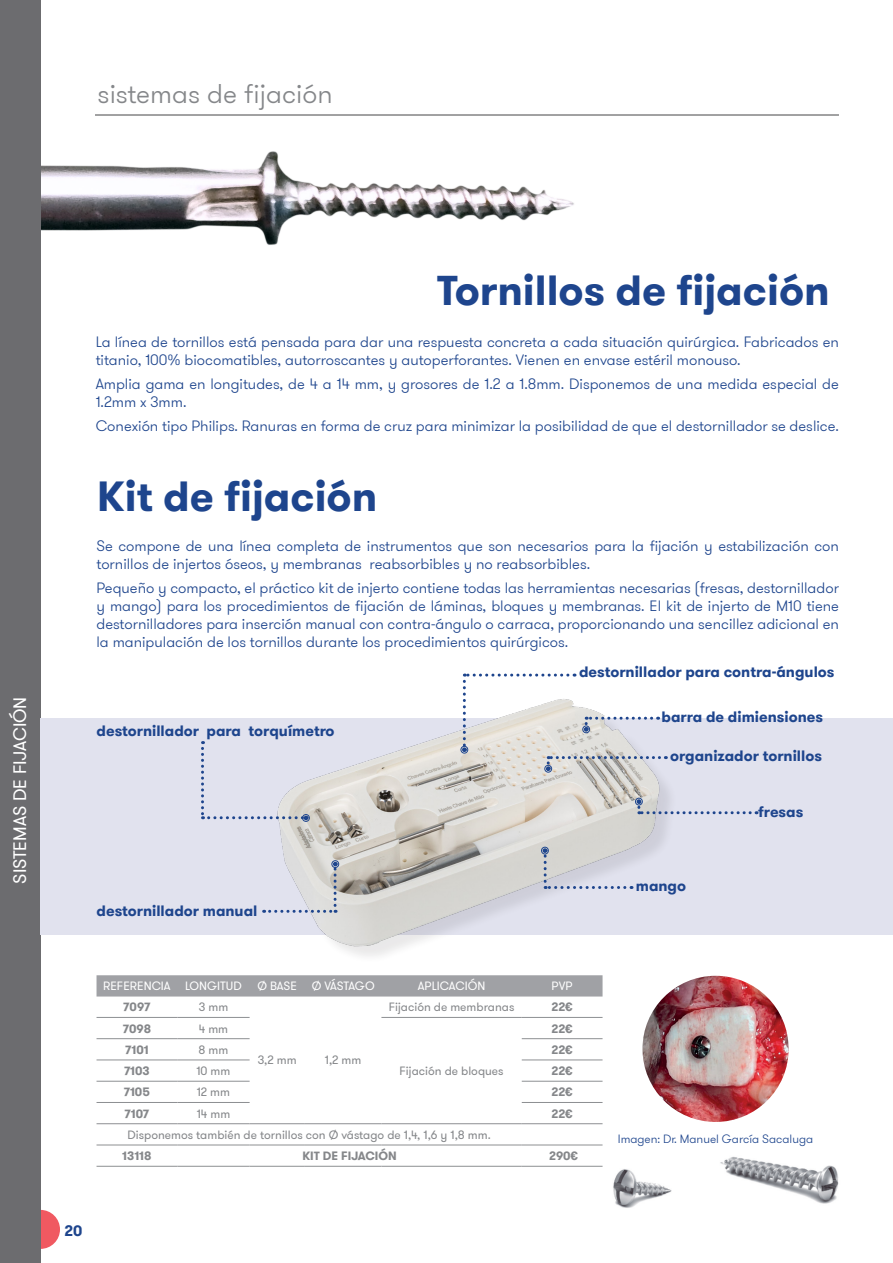
<style>
.page{position:relative;width:893px;height:1263px;background:#fff}
.page>*{position:absolute;margin:0;border:0;box-sizing:border-box;transform-origin:0 0}
.CUERPO_DE_TEXTO{font:700 42px "GT Walsheim Pro";color:#1e458d}
.t1{font:300 27px "GT Walsheim Pro";color:#85878a}
.SABIAS_QUÉ{font:18px "GT Walsheim Pro";color:#fff}
.CUERPO_DE_TEXTO-2{font:300 15px/18px "GT Walsheim Pro";color:#1e458d}
.CUERPO_DE_TEXTO-3{font:700 15px "GT Walsheim Pro";color:#1e458d}
.DATOS_TABLA{font:12px "GT Walsheim Pro";color:#85878a}
.REFERENCIA_TABLA{font:700 12px "GT Walsheim Pro";color:#85878a}
.ENCABEZADO_TABLA{font:12px "GT Walsheim Pro";color:#fff}
.PIES_DE_FOTO{font:300 12px "GT Walsheim Pro";color:#1e458d}
.ENCABEZADO_TABLA-2{font:12px "GT Walsheim Pro";letter-spacing:-.025em;color:#fff}
</style>
<div class="page">
<div style="left:21px;top:1210px;width:39px;height:39px;background:#f05961;border-radius:50%"></div>
<hr style="left:95px;top:115px;width:744px;height:1px;background:#454647">
<img style="left:40px;top:26px;width:667px;height:298px">
<div style="left:0;top:0;width:40px;height:1263px;background:#6c6c6f"></div>
<img style="left:642px;top:976px;width:147px;height:146px;border-radius:73px">
<div style="left:40px;top:718px;width:853px;height:216px;background:#e1e2ee"></div>
<img style="left:230px;top:717px;width:481px;height:239px">
<img style="left:576px;top:1145px;width:263px;height:63px">
<div style="left:97px;top:975px;width:506px;height:21px;background:#a0a1a5"></div>
<hr style="left:97px;top:1017px;width:80px;height:1px;background:#8d8f92">
<hr style="left:97px;top:1038px;width:80px;height:1px;background:#8d8f92">
<hr style="left:177px;top:1038px;width:73px;height:1px;background:#8d8f92">
<hr style="left:522px;top:1038px;width:81px;height:1px;background:#8d8f92">
<hr style="left:97px;top:1059px;width:80px;height:1px;background:#8d8f92">
<hr style="left:177px;top:1059px;width:73px;height:1px;background:#8d8f92">
<hr style="left:522px;top:1059px;width:81px;height:1px;background:#8d8f92">
<hr style="left:97px;top:1081px;width:80px;height:1px;background:#8d8f92">
<hr style="left:177px;top:1081px;width:73px;height:1px;background:#8d8f92">
<hr style="left:522px;top:1081px;width:81px;height:1px;background:#8d8f92">
<hr style="left:97px;top:1102px;width:80px;height:1px;background:#8d8f92">
<hr style="left:177px;top:1102px;width:73px;height:1px;background:#8d8f92">
<hr style="left:522px;top:1102px;width:81px;height:1px;background:#8d8f92">
<hr style="left:97px;top:1123px;width:80px;height:1px;background:#8d8f92">
<hr style="left:177px;top:1123px;width:73px;height:1px;background:#8d8f92">
<hr style="left:250px;top:1123px;width:55px;height:1px;background:#8d8f92">
<hr style="left:305px;top:1123px;width:76px;height:1px;background:#8d8f92">
<hr style="left:381px;top:1123px;width:141px;height:1px;background:#8d8f92">
<hr style="left:522px;top:1123px;width:81px;height:1px;background:#8d8f92">
<hr style="left:97px;top:1144px;width:80px;height:1px;background:#8d8f92">
<hr style="left:177px;top:1144px;width:73px;height:1px;background:#8d8f92">
<hr style="left:250px;top:1144px;width:55px;height:1px;background:#8d8f92">
<hr style="left:305px;top:1144px;width:76px;height:1px;background:#8d8f92">
<hr style="left:381px;top:1144px;width:141px;height:1px;background:#8d8f92">
<hr style="left:522px;top:1144px;width:81px;height:1px;background:#8d8f92">
<hr style="left:97px;top:1166px;width:80px;height:1px;background:#8d8f92">
<hr style="left:177px;top:1166px;width:73px;height:1px;background:#8d8f92">
<hr style="left:250px;top:1166px;width:55px;height:1px;background:#8d8f92">
<hr style="left:305px;top:1166px;width:76px;height:1px;background:#8d8f92">
<hr style="left:381px;top:1166px;width:141px;height:1px;background:#8d8f92">
<hr style="left:522px;top:1166px;width:81px;height:1px;background:#8d8f92">
<hr style="left:177px;top:1017px;width:73px;height:1px;background:#8d8f92">
<hr style="left:381px;top:1017px;width:141px;height:1px;background:#8d8f92">
<hr style="left:522px;top:1017px;width:81px;height:1px;background:#8d8f92">
<div style="left:461px;top:746px;width:7px;height:7px;border:1px solid #1e458d;border-radius:50%"></div>
<svg style="left:637px;top:799px;width:113px;height:15px"></svg>
<div style="left:635px;top:798px;width:7px;height:7px;border:1px solid #1e458d;border-radius:50%"></div>
<svg style="left:543px;top:848px;width:82px;height:41px"></svg>
<div style="left:541px;top:847px;width:8px;height:7px;border:1px solid #1e458d;border-radius:50%"></div>
<svg style="left:201px;top:741px;width:107px;height:79px"></svg>
<div style="left:302px;top:814px;width:8px;height:7px;border:1px solid #1e458d;border-radius:50%"></div>
<svg style="left:264px;top:862px;width:74px;height:51px"></svg>
<div style="left:332px;top:860px;width:7px;height:8px;border:1px solid #1e458d;border-radius:50%"></div>
<div style="left:545px;top:765px;width:7px;height:7px;border:1px solid #1e458d;border-radius:50%"></div>
<svg style="left:462px;top:674px;width:197px;height:97px"></svg>
<div style="left:583px;top:726px;width:7px;height:7px;border:1px solid #1e458d;border-radius:50%"></div>
<h2 class="t1" style="left:98px;top:76px;width:237px">sistemas de fijación</h2>
<p class="SABIAS_QUÉ" style="left:9px;top:884px;width:189px;rotate:-90deg">SISTEMAS DE FIJACIÓN</p>
<p class="CUERPO_DE_TEXTO" style="left:437px;top:263px;width:394px">Tornillos de fijación</p>
<p class="CUERPO_DE_TEXTO-2" style="left:96px;top:333px;width:745px">La línea de tornillos está pensada para dar una respuesta concreta a cada situación quirúrgica. Fabricados en titanio, 100% biocomatibles, autorroscantes y autoperforantes. Vienen en envase estéril monouso.</p>
<p class="CUERPO_DE_TEXTO-2" style="left:96px;top:375px;width:745px">Amplia gama en longitudes, de 4 a 14 mm, y grosores de 1.2 a 1.8mm. Disponemos de una medida especial de<br>1.2mm x 3mm.</p>
<p class="CUERPO_DE_TEXTO-2" style="left:96px;top:417px;width:745px">Conexión tipo Philips. Ranuras en forma de cruz para minimizar la posibilidad de que el destornillador se deslice.</p>
<p class="CUERPO_DE_TEXTO" style="left:97px;top:469px;width:282px">Kit de fijación</p>
<p class="CUERPO_DE_TEXTO-2" style="left:97px;top:537px;width:744px">Se compone de una línea completa de instrumentos que son necesarios para la fijación y estabilización con tornillos de injertos óseos, y membranas reabsorbibles y no reabsorbibles.</p>
<p class="CUERPO_DE_TEXTO-2" style="left:97px;top:579px;width:744px;text-align:justify">Pequeño y compacto, el práctico kit de injerto contiene todas las herramientas necesarias (fresas, destornillador y mango) para los procedimientos de fijación de láminas, bloques y membranas. El kit de injerto de M10 tiene destornilladores para inserción manual con contra-ángulo o carraca, proporcionando una sencillez adicional en la manipulación de los tornillos durante los procedimientos quirúrgicos.</p>
<p class="CUERPO_DE_TEXTO-3" style="left:97px;top:721px;width:240px">destornillador para torquímetro</p>
<p class="CUERPO_DE_TEXTO-3" style="left:579px;top:662px;width:257px">destornillador para contra-ángulos</p>
<p class="CUERPO_DE_TEXTO-3" style="left:662px;top:707px;width:163px">barra de dimiensiones</p>
<p class="CUERPO_DE_TEXTO-3" style="left:670px;top:746px;width:153px">organizador tornillos</p>
<p class="CUERPO_DE_TEXTO-3" style="left:758px;top:802px;width:47px">fresas</p>
<p class="CUERPO_DE_TEXTO-3" style="left:97px;top:901px;width:162px">destornillador manual</p>
<p class="ENCABEZADO_TABLA" style="left:103px;top:979px;width:69px">REFERENCIA</p>
<p class="ENCABEZADO_TABLA" style="left:185px;top:979px;width:58px">LONGITUD</p>
<p class="ENCABEZADO_TABLA" style="left:257px;top:979px;width:41px">Ø BASE</p>
<p class="ENCABEZADO_TABLA-2" style="left:312px;top:979px;width:64px">Ø VÁSTAGO</p>
<p class="ENCABEZADO_TABLA" style="left:418px;top:979px;width:69px">APLICACIÓN</p>
<p class="ENCABEZADO_TABLA" style="left:552px;top:979px;width:23px">PVP</p>
<p class="REFERENCIA_TABLA" style="left:123px;top:999px;width:29px">7097</p>
<p class="DATOS_TABLA" style="left:199px;top:999px;width:31px">3 mm</p>
<p class="DATOS_TABLA" style="left:389px;top:999px;width:127px">Fijación de membranas</p>
<p class="REFERENCIA_TABLA" style="left:551px;top:999px;width:23px">22€</p>
<p class="REFERENCIA_TABLA" style="left:123px;top:1020px;width:30px">7098</p>
<p class="DATOS_TABLA" style="left:199px;top:1021px;width:31px">4 mm</p>
<p class="REFERENCIA_TABLA" style="left:551px;top:1020px;width:23px">22€</p>
<p class="REFERENCIA_TABLA" style="left:125px;top:1042px;width:25px">7101</p>
<p class="DATOS_TABLA" style="left:199px;top:1042px;width:31px">8 mm</p>
<p class="REFERENCIA_TABLA" style="left:551px;top:1042px;width:23px">22€</p>
<p class="REFERENCIA_TABLA" style="left:124px;top:1063px;width:27px">7103</p>
<p class="DATOS_TABLA" style="left:196px;top:1063px;width:35px">10 mm</p>
<p class="REFERENCIA_TABLA" style="left:551px;top:1063px;width:23px">22€</p>
<p class="REFERENCIA_TABLA" style="left:124px;top:1084px;width:28px">7105</p>
<p class="DATOS_TABLA" style="left:197px;top:1084px;width:35px">12 mm</p>
<p class="REFERENCIA_TABLA" style="left:551px;top:1084px;width:23px">22€</p>
<p class="REFERENCIA_TABLA" style="left:125px;top:1105px;width:26px">7107</p>
<p class="DATOS_TABLA" style="left:197px;top:1106px;width:35px">14 mm</p>
<p class="REFERENCIA_TABLA" style="left:551px;top:1105px;width:23px">22€</p>
<p class="DATOS_TABLA" style="left:128px;top:1127px;width:365px">Disponemos también de tornillos con Ø vástago de 1,4, 1,6 y 1,8 mm.</p>
<p class="REFERENCIA_TABLA" style="left:122px;top:1148px;width:31px">13118</p>
<p class="REFERENCIA_TABLA" style="left:302px;top:1148px;width:96px">KIT DE FIJACIÓN</p>
<p class="REFERENCIA_TABLA" style="left:549px;top:1148px;width:31px">290€</p>
<p class="DATOS_TABLA" style="left:258px;top:1053px;width:40px">3,2 mm</p>
<p class="DATOS_TABLA" style="left:325px;top:1053px;width:38px">1,2 mm</p>
<p class="DATOS_TABLA" style="left:399px;top:1063px;width:106px">Fijación de bloques</p>
<p class="CUERPO_DE_TEXTO-3" style="left:64px;top:1220px;width:19px">20</p>
<p class="CUERPO_DE_TEXTO-3" style="left:636px;top:876px;width:52px">mango</p>
<p class="PIES_DE_FOTO" style="left:618px;top:1131px;width:197px">Imagen: Dr. Manuel García Sacaluga</p>
</div>
